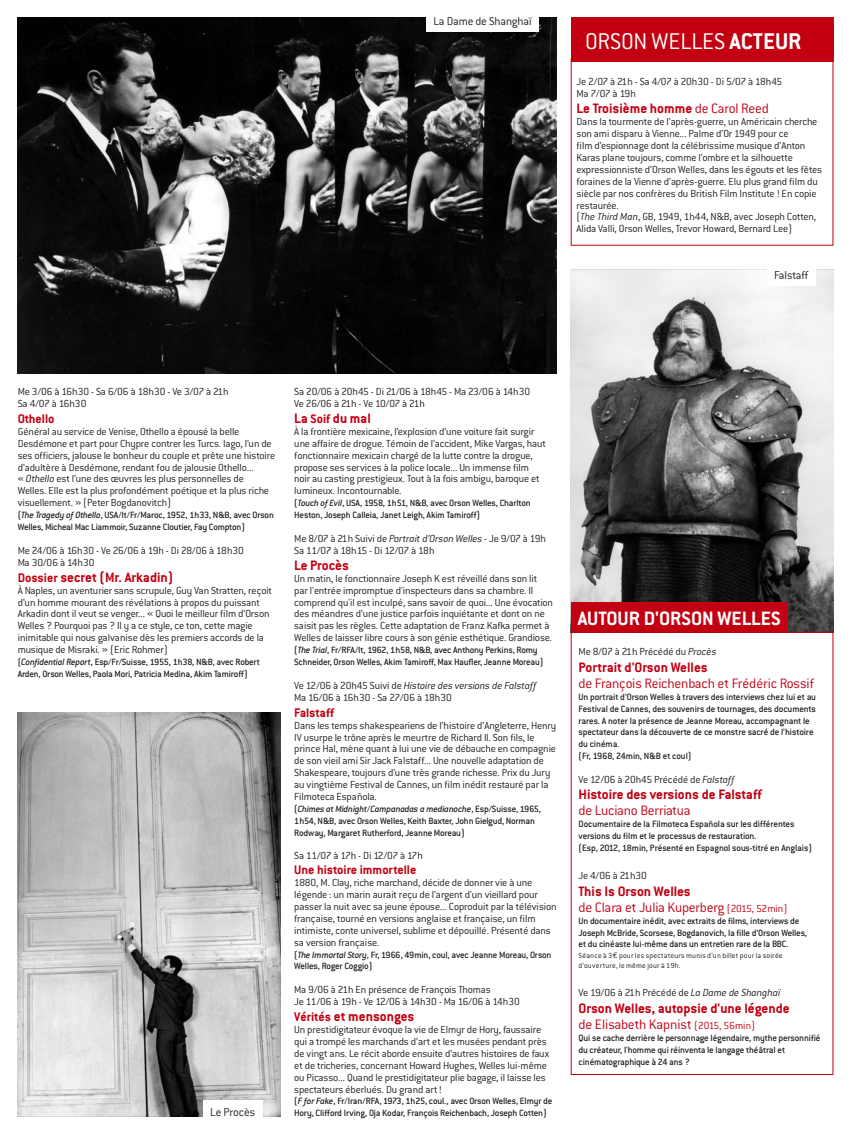
<style>
.page{position:relative;width:851px;height:1134px;background:#fff}
.page>*{position:absolute;margin:0;border:0;box-sizing:border-box;transform-origin:0 0}
.t1{font:300 25px "Conduit ITC";color:#fff}
.t2{font:700 21.25px "Conduit ITC";color:#fff}
.t3{font:700 15px/16.2px "Conduit ITC";color:#c20012}
.t4{font:300 15px/16.2px "Conduit ITC";letter-spacing:-.015em;color:#c20012}
.t5{font:700 13.75px "Conduit ITC";color:#c20012}
.t6{font:300 12.5px "Conduit ITC";letter-spacing:-.01em;color:#1e1e1c}
.t7{font:300 11.25px/11.9px "Conduit ITC";letter-spacing:-.015em;color:#1e1e1c}
.t8{font:300 11.25px "Conduit ITC";letter-spacing:-.05em;color:#1e1e1c}
.t9{font:500 10px/11.9px "Conduit ITC";letter-spacing:-.015em;color:#1e1e1c}
.t10{font:300 8.12px/10px "Conduit ITC";letter-spacing:.02em;color:#1e1e1c}
.s1{font-weight:700}
.s2{font-weight:300}
.s3{font-style:italic}
.s4{font-size:13.75px}
.s5{font-size:11.25px}
.s6{font-family:"Euro Mono";font-weight:400}
.s7{font-weight:300;font-size:11.25px}
</style>
<div class="page">
<img style="left:570px;top:269px;width:263px;height:363px">
<div style="left:570px;top:58px;width:263px;height:188px;border:1px solid #c20012"></div>
<div style="left:570px;top:602px;width:217px;height:30px;background:#c20012"></div>
<div style="left:570px;top:18px;width:263px;height:44px;background:#c20012"></div>
<img style="left:18px;top:18px;width:538px;height:356px">
<img style="left:18px;top:712px;width:262px;height:404px">
<div style="left:570px;top:632px;width:263px;height:443px;border:1px solid #c20012"></div>
<div style="left:203px;top:1100px;width:59px;height:23px;background:#fff"></div>
<div style="left:426px;top:8px;width:112px;height:24px;background:#fff"></div>
<div style="left:766px;top:262px;width:49px;height:24px;background:#fff"></div>
<p class="t6" style="left:433px;top:14px;width:100px">La Dame de Shanghaï</p>
<h1 class="t1" style="left:585px;top:27px;width:217px">ORSON WELLES <span class="s1">ACTEUR</span></h1>
<p class="t7" style="left:576px;top:76px;width:207px">Je 2/07 à 21h - Sa 4/07 à 20h30 - Di 5/07 à 18h45<br>Ma 7/07 à 19h</p>
<h3 class="t3" style="left:576px;top:100px;width:194px">Le Troisième homme <span class="s2">de Carol Reed</span></h3>
<p class="t7" style="left:576px;top:116px;width:247px">Dans la tourmente de l’après-guerre, un Américain cherche son ami disparu à Vienne... Palme d’Or 1949 pour ce<br>film d’espionnage dont la célébrissime musique d’Anton Karas plane toujours, comme l’ombre et la silhouette expressionniste d’Orson Welles, dans les égouts et les fêtes foraines de la Vienne d’après-guerre. Elu plus grand film du siècle par nos confrères du British Film Institute ! En copie restaurée.<br>(<span class="s3">The Third Man</span>, GB, 1949, 1h44, N&amp;B, avec Joseph Cotten, Alida Valli, Orson Welles, Trevor Howard, Bernard Lee)</p>
<p class="t6" style="left:774px;top:268px;width:36px">Falstaff</p>
<p class="t7" style="left:18px;top:385px;width:212px">Me 3/06 à 16h30 - Sa 6/06 à 18h30 - Ve 3/07 à 21h<br>Sa 4/07 à 16h30</p>
<p class="t5" style="left:18px;top:411px;width:38px">Othello</p>
<p class="t7" style="left:18px;top:425px;width:259px">Général au service de Venise, Othello a épousé la belle Desdémone et part pour Chypre contrer les Turcs. Iago, l’un de ses officiers, jalouse le bonheur du couple et prête une histoire d’adultère à Desdémone, rendant fou de jalousie Othello...<br>« <span class="s3">Othello</span> est l’une des œuvres les plus personnelles de Welles. Elle est la plus profondément poétique et la plus riche visuellement. » (Peter Bogdanovitch)</p>
<p class="t9" style="left:18px;top:509px;width:258px">(<span class="s3">The Tragedy of Othello</span>, USA/It/Fr/Maroc, 1952, 1h33, N&amp;B, avec Orson<br>Welles, Micheal Mac Liammoir, Suzanne Cloutier, Fay Compton)</p>
<p class="t7" style="left:18px;top:544px;width:228px">Me 24/06 à 16h30 - Ve 26/06 à 19h - Di 28/06 à 18h30<br>Ma 30/06 à 14h30</p>
<h3 class="t3" style="left:18px;top:569px;width:157px"><span class="s4">Dossier</span> secret (Mr. Arkadin)</h3>
<p class="t7" style="left:18px;top:584px;width:256px">À Naples, un aventurier sans scrupule, Guy Van Stratten, reçoit d’un homme mourant des révélations à propos du puissant Arkadin dont il veut se venger... « Quoi le meilleur film d’Orson Welles ? Pourquoi pas ? Il y a ce style, ce ton, cette magie inimitable qui nous galvanise dès les premiers accords de la musique de Misraki. » (Eric Rohmer)</p>
<p class="t9" style="left:18px;top:656px;width:244px">(<span class="s3">Confidential Report</span>, Esp/Fr/Suisse, 1955, 1h38, N&amp;B, avec Robert<br>Arden, Orson Welles, Paola Mori, Patricia Medina, Akim Tamiroff)</p>
<p class="t6" style="left:210px;top:1105px;width:46px">Le Procès</p>
<p class="t7" style="left:294px;top:385px;width:237px">Sa 20/06 à 20h45 - Di 21/06 à 18h45 - Ma 23/06 à 14h30<br>Ve 26/06 à 21h - Ve 10/07 à 21h</p>
<h3 class="t3" style="left:294px;top:410px;width:78px">La <span class="s4">Soif</span> du mal</h3>
<p class="t7" style="left:294px;top:425px;width:253px">À la frontière mexicaine, l’explosion d’une voiture fait surgir une affaire de drogue. Témoin de l’accident, Mike Vargas, haut fonctionnaire mexicain chargé de la lutte contre la drogue, propose ses services à la police locale... Un immense film noir au casting prestigieux. Tout à la fois ambigu, baroque et lumineux. Incontournable.</p>
<p class="t9" style="left:294px;top:497px;width:238px">(<span class="s3">Touch of Evil</span>, USA, 1958, 1h51, N&amp;B, avec Orson Welles, Charlton<br>Heston, Joseph Calleia, Janet Leigh, Akim Tamiroff)</p>
<p class="t7" style="left:294px;top:532px;width:253px">Me 8/07 à 21h Suivi de <span class="s3">Portrait d’Orson Welles</span> - Je 9/07 à 19h<br>Sa 11/07 à 18h15 - Di 12/07 à 18h</p>
<h3 class="t3" style="left:294px;top:557px;width:56px">Le Procès</h3>
<p class="t7" style="left:294px;top:572px;width:260px">Un matin, le fonctionnaire Joseph K est réveillé dans son lit par l'entrée impromptue d'inspecteurs dans sa chambre. Il comprend qu'il est inculpé, sans savoir de quoi... Une évocation des méandres d’une justice parfois inquiétante et dont on ne saisit pas les règles. Cette adaptation de Franz Kafka permet à Welles de laisser libre cours à son génie esthétique. Grandiose.</p>
<p class="t9" style="left:294px;top:644px;width:250px">(<span class="s3">The Trial</span>, Fr/RFA/It, 1962, 1h58, N&amp;B, avec Anthony Perkins, Romy<br>Schneider, Orson Welles, Akim Tamiroff, Max Haufler, Jeanne Moreau)</p>
<p class="t7" style="left:294px;top:679px;width:243px">Ve 12/06 à 20h45 Suivi de <span class="s3">Histoire des versions de Falstaff<br></span>Ma 16/06 à 16h30 - Sa 27/06 à 18h30</p>
<p class="t5" style="left:294px;top:704px;width:41px">Falstaff</p>
<p class="t7" style="left:294px;top:719px;width:263px">Dans les temps shakespeariens de l’histoire d’Angleterre, Henry IV usurpe le trône après le meurtre de Richard II. Son fils, le prince Hal, mène quant à lui une vie de débauche en compagnie de son vieil ami Sir Jack Falstaff... Une nouvelle adaptation de Shakespeare, toujours d’une très grande richesse. Prix du Jury au vingtième Festival de Cannes, un film inédit restauré par la Filmoteca Española.</p>
<p class="t9" style="left:294px;top:803px;width:248px">(<span class="s3">Chimes at Midnight</span>/<span class="s3">Campanadas a medianoche</span>, Esp/Suisse, 1965,<br>1h54, N&amp;B, avec Orson Welles, Keith Baxter, John Gielgud, Norman<br>Rodway, Margaret Rutherford, Jeanne Moreau)</p>
<p class="t8" style="left:294px;top:850px;width:130px">Sa 11/07 à 17h - Di 12/07 à 17h</p>
<p class="t5" style="left:294px;top:862px;width:124px">Une histoire immortelle</p>
<p class="t7" style="left:294px;top:877px;width:264px">1880, M. Clay, riche marchand, décide de donner vie à une légende : un marin aurait reçu de l’argent d'un vieillard pour passer la nuit avec sa jeune épouse... Coproduit par la télévision française, tourné en versions anglaise et française, un film intimiste, conte universel, sublime et dépouillé. Présenté dans sa version française.</p>
<p class="t9" style="left:294px;top:948px;width:259px">(<span class="s3">The Immortal Story</span>, Fr, 1966, 49min, coul, avec Jeanne Moreau, Orson<br>Welles, Roger Coggio)</p>
<p class="t7" style="left:294px;top:984px;width:227px">Ma 9/06 à 21h En présence de François Thomas<br>Je 11/06 à 19h - Ve 12/06 à 14h30 - Ma 16/06 à 14h30</p>
<h3 class="t3" style="left:294px;top:1008px;width:122px"><span class="s4">Vérités</span> et mensonges</h3>
<p class="t7" style="left:294px;top:1024px;width:256px">Un prestidigitateur évoque la vie de Elmyr de Hory, faussaire qui a trompé les marchands d’art et les musées pendant près de vingt ans. Le récit aborde ensuite d’autres histoires de faux et de tricheries, concernant Howard Hughes, Welles lui-même ou Picasso... Quand le prestidigitateur plie bagage, il laisse les spectateurs éberlués. Du grand art!</p>
<p class="t9" style="left:294px;top:1095px;width:259px">(<span class="s3">F for Fake</span>, Fr/Iran/RFA, 1973, 1h25, coul., avec Orson Welles, Elmyr de<br>Hory, Clifford Irving, Oja Kodar, François Reichenbach, Joseph Cotten)</p>
<h2 class="t2" style="left:577px;top:606px;width:204px">AUTOUR D'ORSON WELLES</h2>
<p class="t7" style="left:578px;top:646px;width:140px">Me 8/07 à 21h Précédé du <span class="s3">Procès</span></p>
<h3 class="t3" style="left:578px;top:659px;width:130px">Portrait d'Orson Welles</h3>
<h3 class="t4" style="left:578px;top:675px;width:237px">de François Reichenbach et Frédéric Rossif</h3>
<p class="t9" style="left:578px;top:691px;width:239px">Un portrait d’Orson Welles à travers des interviews chez lui et au Festival de Cannes, des souvenirs de tournages, des documents rares. A noter la présence de Jeanne Moreau, accompagnant le spectateur dans la découverte de ce monstre sacré de l’histoire du cinéma.<br>(Fr, 1968, 24min, N&amp;B et coul)</p>
<p class="t7" style="left:578px;top:773px;width:157px">Ve 12/06 à 20h45 Précédé de <span class="s3">Falstaff</span></p>
<h3 class="t3" style="left:578px;top:786px;width:185px">Histoire des versions de Falstaff</h3>
<h3 class="t4" style="left:578px;top:803px;width:114px">de Luciano Berriatua</h3>
<p class="t9" style="left:578px;top:818px;width:235px">Documentaire de la Filmoteca Española sur les différentes versions du film et le processus de restauration.<br>(Esp, 2012, 18min, Présenté en Espagnol sous-titré en Anglais)</p>
<p class="t7" style="left:578px;top:870px;width:70px">Je 4/06 à 21h30</p>
<h3 class="t4" style="left:578px;top:883px;width:210px"><span class="s1">This Is Orson Welles<br></span>de Clara et Julia Kuperberg <span class="s5">(2015, 52min)</span></h3>
<p class="t9" style="left:578px;top:914px;width:230px">Un documentaire inédit, avec extraits de films, interviews de<br>Joseph McBride, Scorsese, Bogdanovich, la fille d’Orson Welles, et du cinéaste lui-même dans un entretien rare de la BBC.</p>
<p class="t10" style="left:578px;top:951px;width:205px">Séance à 3<span class="s6">€</span> pour les spectateurs munis d’un billet pour la soirée d’ouverture, le même jour à 19h.</p>
<p class="t7" style="left:578px;top:987px;width:203px">Ve 19/06 à 21h Précédé de <span class="s3">La Dame de Shanghaï</span></p>
<h3 class="t3" style="left:578px;top:999px;width:213px">Orson Welles, autopsie d'une légende <span class="s2">de Elisabeth Kapnist</span> <span class="s7">(2015, 56min)</span></h3>
<p class="t9" style="left:578px;top:1032px;width:243px">Qui se cache derrière le personnage légendaire, mythe personnifié du créateur, l'homme qui réinventa le langage théâtral et cinématographique à 24 ans ?</p>
</div>
